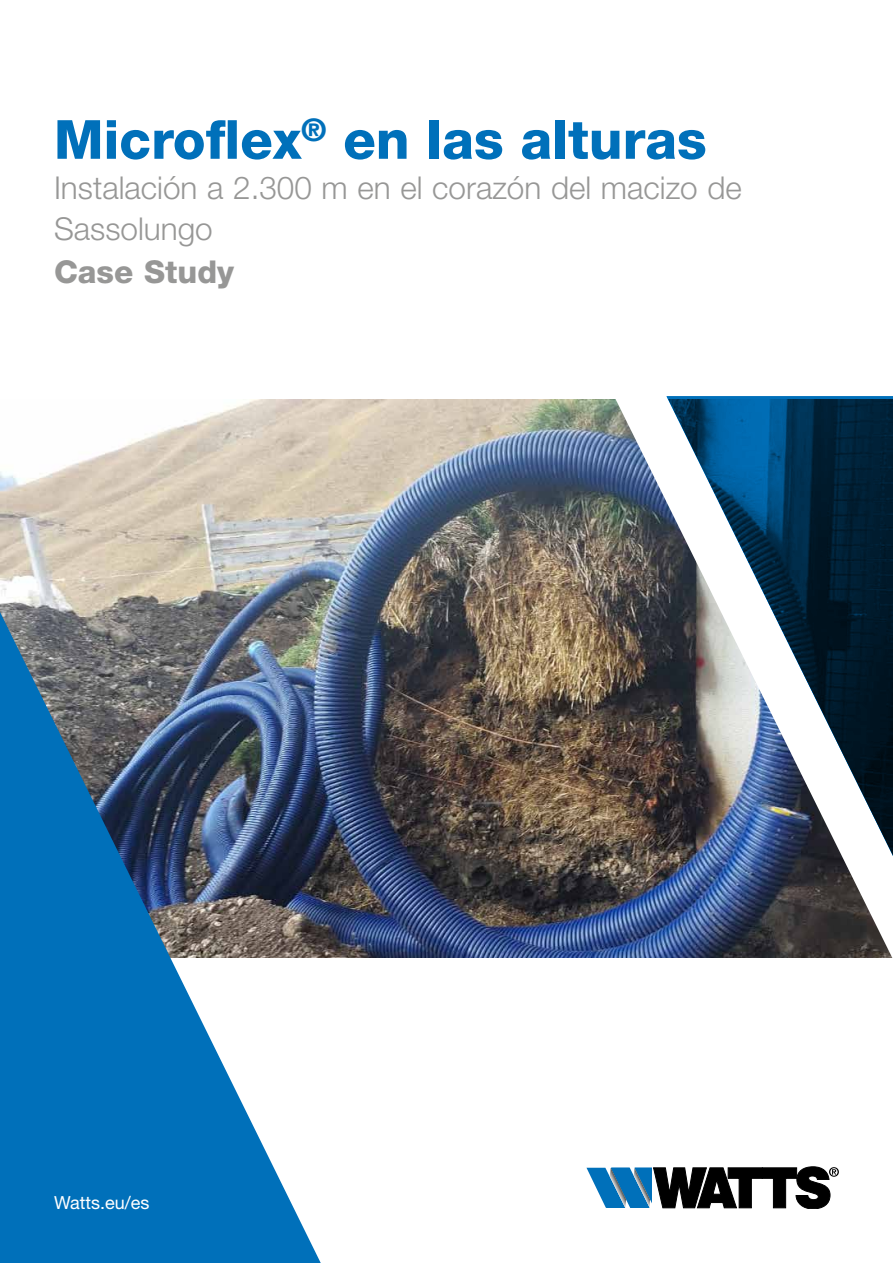
<style>
.page{position:relative;width:893px;height:1263px;background:#fff}
.page>*{position:absolute;margin:0;border:0;box-sizing:border-box;transform-origin:0 0}
.t1{font:800 54px "Helvetica Neue LT Std";color:#0070ba}
.t2{font:300 31.5px/40.5px "Helvetica Neue LT Std";color:#979796}
.t3{font:800 31.5px "Helvetica Neue LT Std";color:#979796}
.t4{font:18px "Helvetica Neue LT Std";color:#fff}
</style>
<div class="page">
<img style="left:0;top:400px;width:614px;height:557px">
<img style="left:0;top:585px;width:327px;height:678px">
<img style="left:614px;top:399px;width:279px;height:559px">
<img style="left:666px;top:396px;width:227px;height:486px">
<svg style="left:586px;top:1167px;width:253px;height:42px"></svg>
<h1 class="t1" style="left:54px;top:107px;width:654px">Microflex<sup>®</sup> en las alturas</h1>
<p class="t2" style="left:54px;top:167px;width:689px">Instalación a 2.300 m en el corazón del macizo de<br>Sassolungo</p>
<p class="t3" style="left:54px;top:253px;width:182px">Case Study</p>
<p class="t4" style="left:54px;top:1192px;width:97px">Watts.eu/es</p>
</div>
